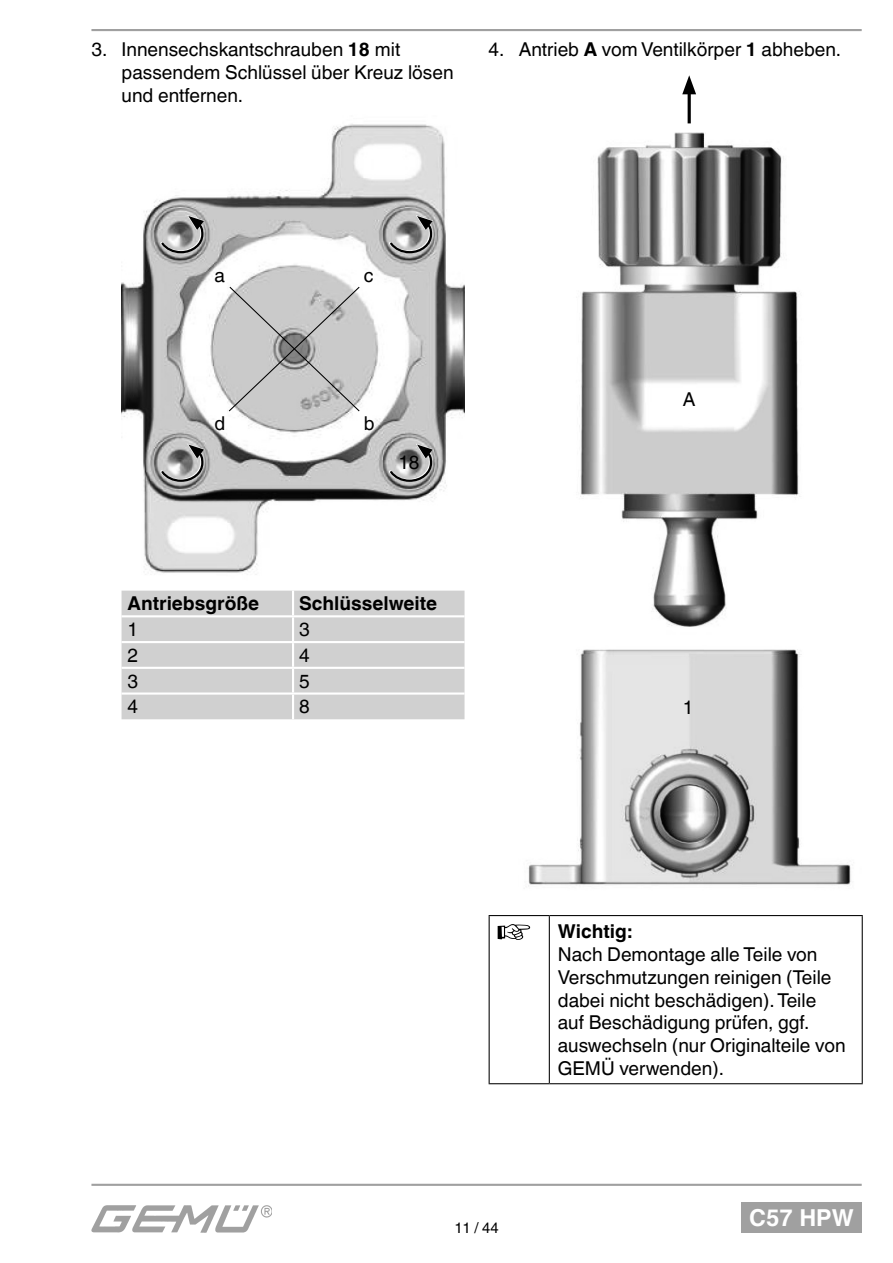
<style>
.page{position:relative;width:893px;height:1263px;background:#fff}
.page>*{position:absolute;margin:0;border:0;box-sizing:border-box;transform-origin:0 0}
.t1{font:700 23.4px "Helvetica World";color:#fff}
.t2{font:19.05px/23px "Helvetica World";color:#000}
.t3{font:700 19.05px "Helvetica World";color:#000}
.t4{font:14.85px "Helvetica World";color:#000}
.s1{font-weight:700}
</style>
<div class="page">
<hr style="left:91px;top:29px;width:770px;height:2px;background:#a0a0a0">
<hr style="left:91px;top:1184px;width:770px;height:2px;background:#a0a0a0">
<div style="left:741px;top:1203px;width:120px;height:30px;background:#a0a0a0"></div>
<img style="left:91px;top:1206px;width:181px;height:27px">
<img style="left:121px;top:124px;width:343px;height:451px">
<svg style="left:228px;top:286px;width:133px;height:127px"></svg>
<svg style="left:386px;top:444px;width:47px;height:39px"></svg>
<svg style="left:158px;top:444px;width:46px;height:39px"></svg>
<svg style="left:386px;top:215px;width:47px;height:39px"></svg>
<svg style="left:158px;top:215px;width:46px;height:39px"></svg>
<div style="left:121px;top:591px;width:343px;height:128px;background:#d0d0d0"></div>
<hr style="left:121px;top:615px;width:172px;height:2px;background:#fff">
<hr style="left:293px;top:615px;width:171px;height:2px;background:#fff">
<hr style="left:121px;top:641px;width:172px;height:2px;background:#fff">
<hr style="left:293px;top:641px;width:171px;height:2px;background:#fff">
<hr style="left:121px;top:667px;width:172px;height:2px;background:#fff">
<hr style="left:293px;top:667px;width:171px;height:2px;background:#fff">
<hr style="left:121px;top:693px;width:172px;height:2px;background:#fff">
<hr style="left:293px;top:693px;width:171px;height:2px;background:#fff">
<hr style="left:292px;top:591px;width:2px;height:24px;background:#fff">
<hr style="left:292px;top:617px;width:2px;height:24px;background:#fff">
<hr style="left:292px;top:643px;width:2px;height:24px;background:#fff">
<hr style="left:292px;top:669px;width:2px;height:24px;background:#fff">
<hr style="left:292px;top:695px;width:2px;height:24px;background:#fff">
<img style="left:528px;top:119px;width:323px;height:768px">
<hr style="left:687px;top:88px;width:3px;height:35px;background:#000">
<svg style="left:682px;top:75px;width:14px;height:19px"></svg>
<hr style="left:488px;top:915px;width:61px;height:1px;background:#000">
<hr style="left:488px;top:916px;width:1px;height:167px;background:#000">
<hr style="left:549px;top:915px;width:313px;height:1px;background:#000">
<hr style="left:861px;top:916px;width:1px;height:167px;background:#000">
<hr style="left:488px;top:1083px;width:61px;height:1px;background:#000">
<hr style="left:549px;top:1083px;width:313px;height:1px;background:#000">
<hr style="left:548px;top:916px;width:2px;height:167px;background:#000">
<svg style="left:497px;top:924px;width:33px;height:16px"></svg>
<p class="t2" style="left:121px;top:39px;width:333px;text-indent:-30px">3. Innensechskantschrauben <span class="s1">18</span> mit passendem Schlüssel über Kreuz lösen und entfernen.</p>
<p class="t2" style="left:488px;top:39px;width:354px">4. Antrieb <span class="s1">A</span> vom Ventilkörper <span class="s1">1</span> abheben.</p>
<p class="t2" style="left:214px;top:266px;width:12px">a</p>
<p class="t2" style="left:214px;top:413px;width:12px">d</p>
<p class="t2" style="left:364px;top:266px;width:11px">c</p>
<p class="t2" style="left:364px;top:413px;width:12px">b</p>
<p class="t2" style="left:398px;top:453px;width:23px">18</p>
<p class="t3" style="left:127px;top:596px;width:133px">Antriebsgröße</p>
<p class="t3" style="left:299px;top:596px;width:139px">Schlüsselweite</p>
<p class="t2" style="left:127px;top:620px;width:12px">1</p>
<p class="t2" style="left:299px;top:620px;width:12px">3</p>
<p class="t2" style="left:127px;top:645px;width:12px">2</p>
<p class="t2" style="left:299px;top:645px;width:12px">4</p>
<p class="t2" style="left:127px;top:671px;width:12px">3</p>
<p class="t2" style="left:299px;top:671px;width:12px">5</p>
<p class="t2" style="left:127px;top:697px;width:12px">4</p>
<p class="t2" style="left:299px;top:697px;width:12px">8</p>
<p class="t2" style="left:682px;top:389px;width:14px">A</p>
<p class="t2" style="left:682px;top:698px;width:12px">1</p>
<p class="t3" style="left:558px;top:924px;width:76px">Wichtig:</p>
<p class="t2" style="left:558px;top:944px;width:289px">Nach Demontage alle Teile von<br>Verschmutzungen reinigen (Teile dabei nicht beschädigen). Teile auf Beschädigung prüfen, ggf. auswechseln (nur Originalteile von<br>GEMÜ verwenden).</p>
<p class="t4" style="left:454px;top:1222px;width:46px">11 / 44</p>
<p class="t1" style="left:749px;top:1209px;width:106px">C57 HPW</p>
</div>
